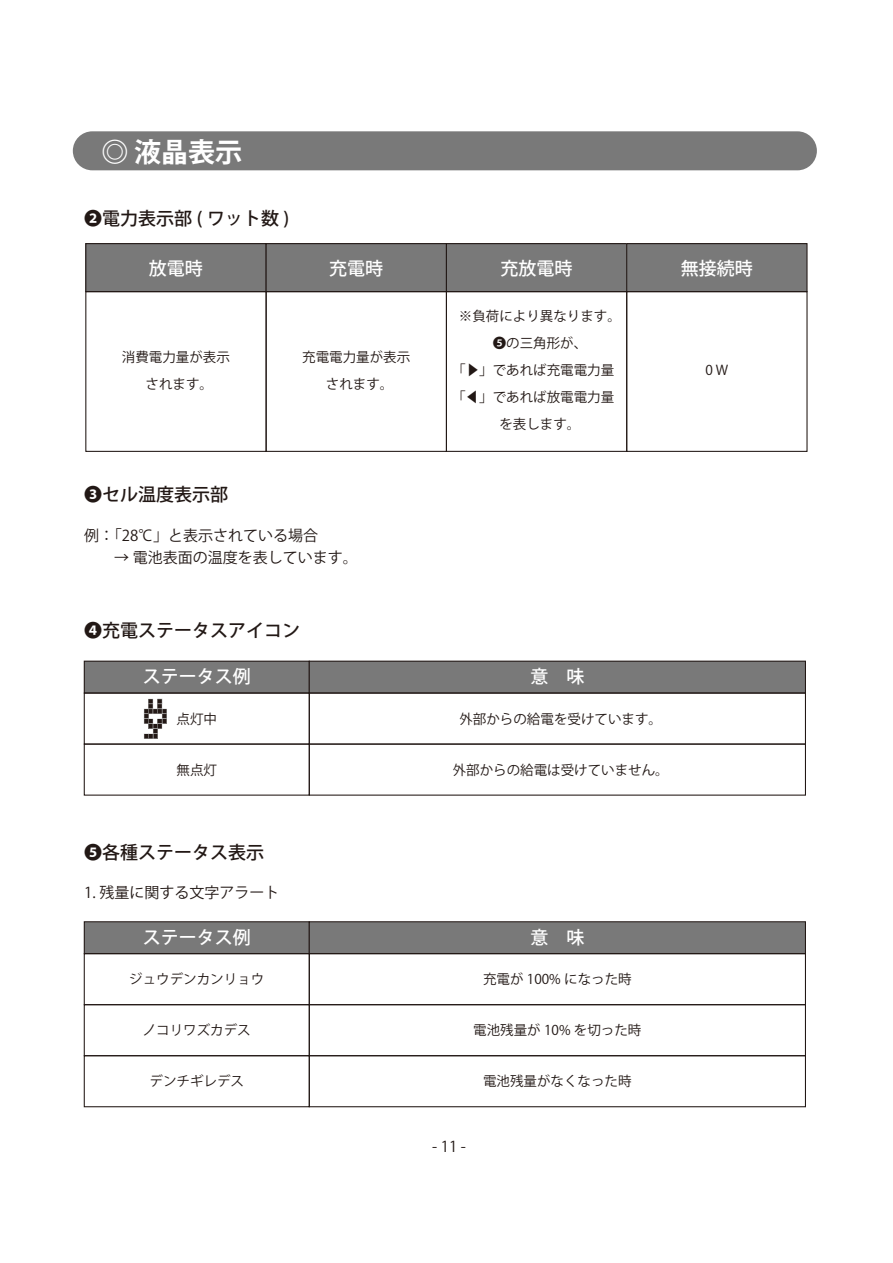
<style>
.page{position:relative;width:893px;height:1263px;background:#fff}
.page>*{position:absolute;margin:0;border:0;box-sizing:border-box;transform-origin:0 0}
.t1{font:700 27px "Koz Go Pro";color:#fff}
.t2{font:500 18px "Koz Go Pro";color:#221815}
.t3{font:500 18px "Koz Go Pro";color:#fff}
.t4{font:15px/22.5px "Koz Go Pro";color:#221815}
.t5{font:13.5px/27px "Koz Go Pro";color:#221815;text-align:center}
</style>
<div class="page">
<div style="left:73px;top:131px;width:744px;height:39px;background:#797979;border-radius:20px"></div>
<div style="left:86px;top:244px;width:180px;height:48px;background:#797979"></div>
<div style="left:85px;top:243px;width:182px;height:49px;border:1px solid #221815"></div>
<div style="left:266px;top:244px;width:180px;height:48px;background:#797979"></div>
<div style="left:266px;top:243px;width:181px;height:49px;border:1px solid #221815"></div>
<div style="left:446px;top:244px;width:181px;height:48px;background:#797979"></div>
<div style="left:446px;top:243px;width:181px;height:49px;border:1px solid #221815"></div>
<div style="left:627px;top:244px;width:180px;height:48px;background:#797979"></div>
<div style="left:626px;top:243px;width:181px;height:49px;border:1px solid #221815"></div>
<div style="left:85px;top:291px;width:182px;height:161px;border:1px solid #221815"></div>
<div style="left:266px;top:291px;width:181px;height:161px;border:1px solid #221815"></div>
<div style="left:446px;top:291px;width:181px;height:161px;border:1px solid #221815"></div>
<div style="left:626px;top:291px;width:181px;height:161px;border:1px solid #221815"></div>
<div style="left:84px;top:661px;width:225px;height:32px;background:#797979"></div>
<div style="left:84px;top:661px;width:226px;height:33px;border:1px solid #221815"></div>
<div style="left:84px;top:692px;width:226px;height:53px;border:1px solid #221815"></div>
<div style="left:84px;top:743px;width:226px;height:53px;border:1px solid #221815"></div>
<div style="left:309px;top:661px;width:496px;height:32px;background:#797979"></div>
<div style="left:309px;top:661px;width:497px;height:33px;border:1px solid #221815"></div>
<div style="left:309px;top:692px;width:497px;height:53px;border:1px solid #221815"></div>
<div style="left:309px;top:743px;width:497px;height:53px;border:1px solid #221815"></div>
<svg style="left:144px;top:699px;width:23px;height:40px"></svg>
<div style="left:84px;top:922px;width:225px;height:32px;background:#797979"></div>
<div style="left:84px;top:921px;width:226px;height:33px;border:1px solid #221815"></div>
<div style="left:84px;top:953px;width:226px;height:52px;border:1px solid #221815"></div>
<div style="left:84px;top:1004px;width:226px;height:52px;border:1px solid #221815"></div>
<div style="left:84px;top:1055px;width:226px;height:52px;border:1px solid #221815"></div>
<div style="left:309px;top:922px;width:496px;height:32px;background:#797979"></div>
<div style="left:309px;top:921px;width:497px;height:33px;border:1px solid #221815"></div>
<div style="left:309px;top:953px;width:497px;height:52px;border:1px solid #221815"></div>
<div style="left:309px;top:1004px;width:497px;height:52px;border:1px solid #221815"></div>
<div style="left:309px;top:1055px;width:497px;height:52px;border:1px solid #221815"></div>
<h1 class="t1" style="left:101px;top:135px;width:142px">◎ 液晶表示</h1>
<h2 class="t2" style="left:84px;top:207px;width:207px">❷電力表示部 ( ワット数 )</h2>
<h2 class="t3" style="left:149px;top:257px;width:56px">放電時</h2>
<h2 class="t3" style="left:329px;top:257px;width:55px">充電時</h2>
<h2 class="t3" style="left:501px;top:257px;width:73px">充放電時</h2>
<h2 class="t3" style="left:681px;top:257px;width:73px">無接続時</h2>
<p class="t5" style="left:122px;top:344px;width:109px">消費電力量が表示されます。</p>
<h2 class="t2" style="left:84px;top:482px;width:146px">❸セル温度表示部</h2>
<p class="t5" style="left:302px;top:344px;width:110px">充電電力量が表示されます。</p>
<p class="t4" style="left:84px;top:524px;width:275px">例：「28℃」と表示されている場合<br>　　→ 電池表面の温度を表しています。</p>
<h2 class="t2" style="left:84px;top:618px;width:218px">❹充電ステータスアイコン</h2>
<p class="t5" style="left:452px;top:303px;width:170px">※負荷により異なります。<br>❺の三角形が、<br>「▶」であれば充電電力量「◀」であれば放電電力量を表します。</p>
<h2 class="t3" style="left:143px;top:665px;width:109px">ステータス例</h2>
<h2 class="t3" style="left:530px;top:665px;width:55px">意　味</h2>
<p class="t5" style="left:177px;top:706px;width:42px">点灯中</p>
<p class="t5" style="left:177px;top:757px;width:42px">無点灯</p>
<p class="t5" style="left:459px;top:706px;width:204px">外部からの給電を受けています。</p>
<p class="t5" style="left:453px;top:757px;width:217px">外部からの給電は受けていません。</p>
<h2 class="t2" style="left:84px;top:841px;width:182px">❺各種ステータス表示</h2>
<p class="t4" style="left:84px;top:882px;width:197px">1. 残量に関する文字アラート</p>
<h2 class="t3" style="left:143px;top:926px;width:110px">ステータス例</h2>
<p class="t5" style="left:129px;top:966px;width:137px">ジュウデンカンリョウ</p>
<p class="t5" style="left:483px;top:966px;width:150px">充電が 100% になった時</p>
<p class="t5" style="left:143px;top:1017px;width:110px">ノコリワズカデス</p>
<p class="t5" style="left:473px;top:1017px;width:170px">電池残量が 10% を切った時</p>
<p class="t5" style="left:150px;top:1068px;width:96px">デンチギレデス</p>
<p class="t5" style="left:483px;top:1068px;width:150px">電池残量がなくなった時</p>
<h2 class="t3" style="left:530px;top:926px;width:55px">意　味</h2>
<p class="t4" style="left:432px;top:1135px;width:35px">- 11 -</p>
<p class="t5" style="left:705px;top:357px;width:24px">0 W</p>
</div>
